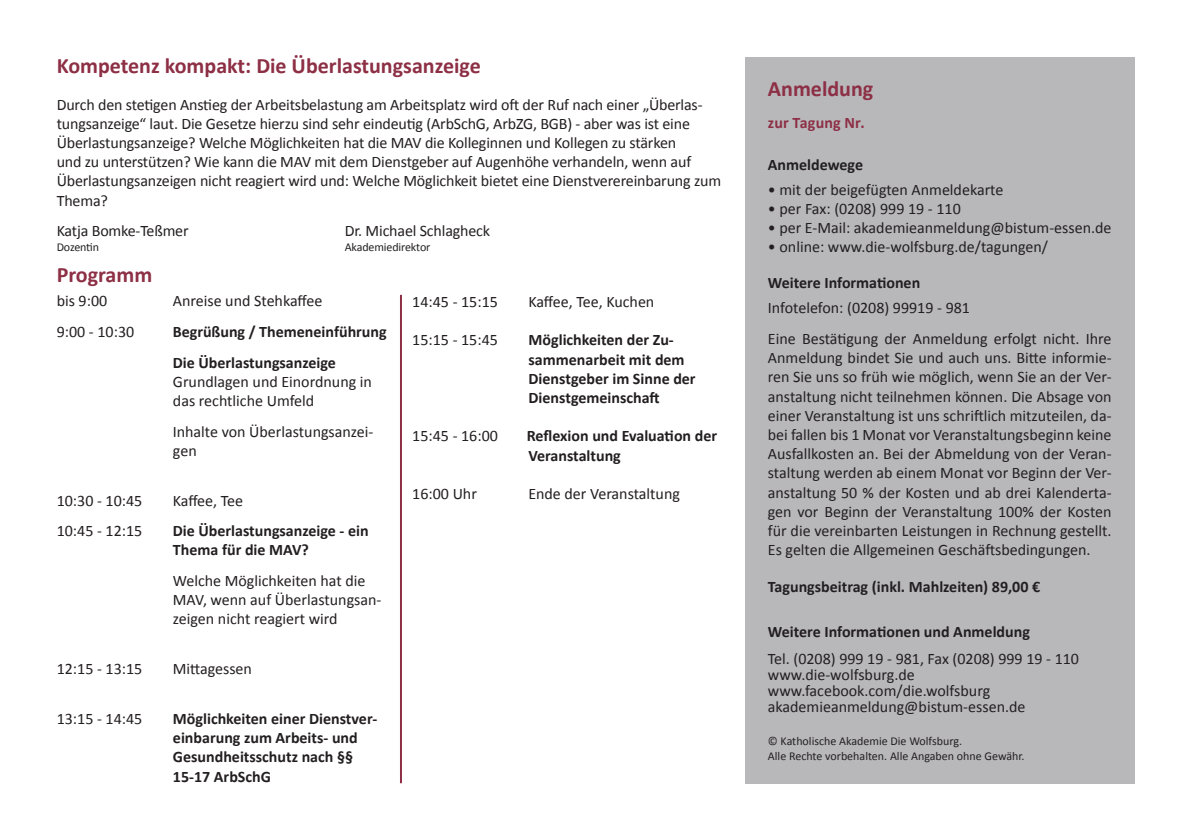
<style>
.page{position:relative;width:1191px;height:840px;background:#fff}
.page>*{position:absolute;margin:0;border:0;box-sizing:border-box;transform-origin:0 0}
.Rückseite_Zwischenüb{font:700 22px "Calibri";color:#8d2f45}
.Rückseite_Tagungstex{font:16px/19.2px "Calibri";color:#231f20;text-align:justify}
.Rückseite_Zwischenüb-2{font:16px/19.2px "Calibri";letter-spacing:-.01em;color:#231f20}
.Rückseite_Programm{font:16px/19.2px "Calibri";color:#231f20}
.Rückseite_Programm-2{font:700 16px/19.2px "Calibri";color:#231f20}
.Rückseite_Anmeldeinf{font:16px/16px "Calibri";color:#231f20}
.Rückseite_Tagungstex-2{font:700 16px "Calibri";color:#231f20}
.Rückseite_Fließtext{font:16px "Calibri";letter-spacing:-.01em;color:#231f20}
.Rückseite_Anmeldeinf-2{font:700 16px "Calibri";color:#231f20}
.Tagungsnr____Innense{font:700 16px "Calibri";letter-spacing:.01em;color:#8d2f45}
.Rückseite_Kosten{font:12px "Calibri";color:#231f20}
.Rückseite_Anmeldeinf-3{font:12px "Calibri";color:#231f20}
.Rückseite_Fließtext-2{font:12px "Calibri";letter-spacing:-.01em;color:#231f20}
.s1{font-weight:700}
</style>
<div class="page">
<div style="left:745px;top:57px;width:389px;height:725px;background:#b8b8bb"></div>
<hr style="left:400px;top:295px;width:2px;height:487px;background:#8d2f45">
<p class="Rückseite_Zwischenüb" style="left:57px;top:50px;width:425px">Kompetenz kompakt: Die Überlastungsanzeige</p>
<p class="Rückseite_Zwischenüb-2" style="left:57px;top:94px;width:666px">Durch den stetigen Anstieg der Arbeitsbelastung am Arbeitsplatz wird oft der Ruf nach einer „Überlas&shy;tungsanzeige“ laut. Die Gesetze hierzu sind sehr eindeutig (ArbSchG, ArbZG, BGB) - aber was ist eine Überlastungsanzeige? Welche Möglichkeiten hat die MAV die Kolleginnen und Kollegen zu stärken<br>und zu unterstützen? Wie kann die MAV mit dem Dienstgeber auf Augenhöhe verhandeln, wenn auf Überlastungsanzeigen nicht reagiert wird und: Welche Möglichkeit bietet eine Dienstverereinbarung zum Thema?</p>
<p class="Rückseite_Fließtext" style="left:57px;top:220px;width:133px">Katja Bomke-Teßmer</p>
<p class="Rückseite_Fließtext" style="left:345px;top:220px;width:147px">Dr. Michael Schlagheck</p>
<p class="Rückseite_Fließtext-2" style="left:57px;top:238px;width:44px">Dozentin</p>
<p class="Rückseite_Fließtext-2" style="left:345px;top:238px;width:87px">Akademiedirektor</p>
<p class="Rückseite_Zwischenüb" style="left:57px;top:258px;width:97px">Programm</p>
<p class="Rückseite_Programm" style="left:57px;top:291px;width:52px">bis 9:00</p>
<p class="Rückseite_Programm" style="left:173px;top:291px;width:151px">Anreise und Stehkaffee</p>
<p class="Rückseite_Programm" style="left:57px;top:321px;width:79px">9:00 - 10:30</p>
<p class="Rückseite_Programm-2" style="left:173px;top:321px;width:215px">Begrüßung / Themeneinführung</p>
<p class="Rückseite_Programm" style="left:173px;top:352px;width:201px"><span class="s1">Die Überlastungsanzeige<br></span>Grundlagen und Einordnung in das rechtliche Umfeld</p>
<p class="Rückseite_Programm" style="left:173px;top:421px;width:202px">Inhalte von Überlastungsanzei&shy;gen</p>
<p class="Rückseite_Programm" style="left:57px;top:490px;width:87px">10:30 - 10:45</p>
<p class="Rückseite_Programm" style="left:173px;top:490px;width:72px">Kaffee, Tee</p>
<p class="Rückseite_Programm" style="left:57px;top:520px;width:87px">10:45 - 12:15</p>
<p class="Rückseite_Programm-2" style="left:173px;top:520px;width:197px">Die Überlastungsanzeige - ein<br>Thema für die MAV?</p>
<p class="Rückseite_Programm" style="left:173px;top:570px;width:210px">Welche Möglichkeiten hat die<br>MAV, wenn auf Überlastungsan&shy;zeigen nicht reagiert wird</p>
<p class="Rückseite_Programm" style="left:57px;top:658px;width:87px">12:15 - 13:15</p>
<p class="Rückseite_Programm" style="left:173px;top:658px;width:81px">Mittagessen</p>
<p class="Rückseite_Programm" style="left:57px;top:708px;width:87px">13:15 - 14:45</p>
<p class="Rückseite_Programm-2" style="left:173px;top:708px;width:206px">Möglichkeiten einer Dienstver&shy;einbarung zum Arbeits- und<br>Gesundheitsschutz nach §§<br>15-17 ArbSchG</p>
<p class="Rückseite_Programm" style="left:412px;top:291px;width:87px">14:45 - 15:15</p>
<p class="Rückseite_Programm" style="left:528px;top:291px;width:127px">Kaffee, Tee, Kuchen</p>
<p class="Rückseite_Programm" style="left:412px;top:330px;width:87px">15:15 - 15:45</p>
<p class="Rückseite_Programm-2" style="left:528px;top:329px;width:169px">Möglichkeiten der Zu&shy;sammenarbeit mit dem<br>Dienstgeber im Sinne der<br>Dienstgemeinschaft</p>
<p class="Rückseite_Programm" style="left:412px;top:426px;width:87px">15:45 - 16:00</p>
<p class="Rückseite_Programm-2" style="left:527px;top:425px;width:192px">Reflexion und Evaluation der<br>Veranstaltung</p>
<p class="Rückseite_Programm" style="left:412px;top:483px;width:66px">16:00 Uhr</p>
<p class="Rückseite_Programm" style="left:528px;top:483px;width:153px">Ende der Veranstaltung</p>
<p class="Rückseite_Zwischenüb" style="left:768px;top:73px;width:107px">Anmeldung</p>
<p class="Tagungsnr____Innense" style="left:768px;top:111px;width:98px">zur Tagung Nr.</p>
<p class="Rückseite_Tagungstex-2" style="left:768px;top:153px;width:97px">Anmeldewege</p>
<p class="Rückseite_Tagungstex" style="left:768px;top:179px;width:237px">• mit der beigefügten Anmeldekarte</p>
<p class="Rückseite_Tagungstex" style="left:768px;top:198px;width:194px">• per Fax: (0208) 999 19 - 110</p>
<p class="Rückseite_Tagungstex" style="left:768px;top:217px;width:345px">• per E-Mail: akademieanmeldung@bistum-essen.de</p>
<p class="Rückseite_Tagungstex" style="left:768px;top:237px;width:282px">• online: www.die-wolfsburg.de/tagungen/</p>
<p class="Rückseite_Tagungstex-2" style="left:768px;top:271px;width:154px">Weitere Informationen</p>
<p class="Rückseite_Tagungstex" style="left:768px;top:298px;width:204px">Infotelefon: (0208) 99919 - 981</p>
<p class="Rückseite_Tagungstex" style="left:768px;top:328px;width:345px">Eine Bestätigung der Anmeldung erfolgt nicht. Ihre Anmeldung bindet Sie und auch uns. Bitte informie&shy;ren Sie uns so früh wie möglich, wenn Sie an der Ver&shy;anstaltung nicht teilnehmen können. Die Absage von einer Veranstaltung ist uns schriftlich mitzuteilen, da&shy;bei fallen bis 1 Monat vor Veranstaltungsbeginn keine Ausfallkosten an. Bei der Abmeldung von der Veran&shy;staltung werden ab einem Monat vor Beginn der Ver&shy;anstaltung 50 % der Kosten und ab drei Kalenderta&shy;gen vor Beginn der Veranstaltung 100% der Kosten für die vereinbarten Leistungen in Rechnung gestellt.<br>Es gelten die Allgemeinen Geschäftsbedingungen.</p>
<p class="Rückseite_Tagungstex-2" style="left:768px;top:574px;width:274px">Tagungsbeitrag (inkl. Mahlzeiten) 89,00 €</p>
<p class="Rückseite_Anmeldeinf-2" style="left:768px;top:619px;width:263px">Weitere Informationen und Anmeldung</p>
<p class="Rückseite_Anmeldeinf" style="left:768px;top:650px;width:313px">Tel. (0208) 999 19 - 981, Fax (0208) 999 19 - 110 www.die-wolfsburg.de www.facebook.com/die.wolfsburg akademieanmeldung@bistum-essen.de</p>
<p class="Rückseite_Anmeldeinf-3" style="left:768px;top:732px;width:196px">© Katholische Akademie Die Wolfsburg.</p>
<p class="Rückseite_Kosten" style="left:768px;top:746px;width:258px">Alle Rechte vorbehalten. Alle Angaben ohne Gewähr.</p>
</div>
